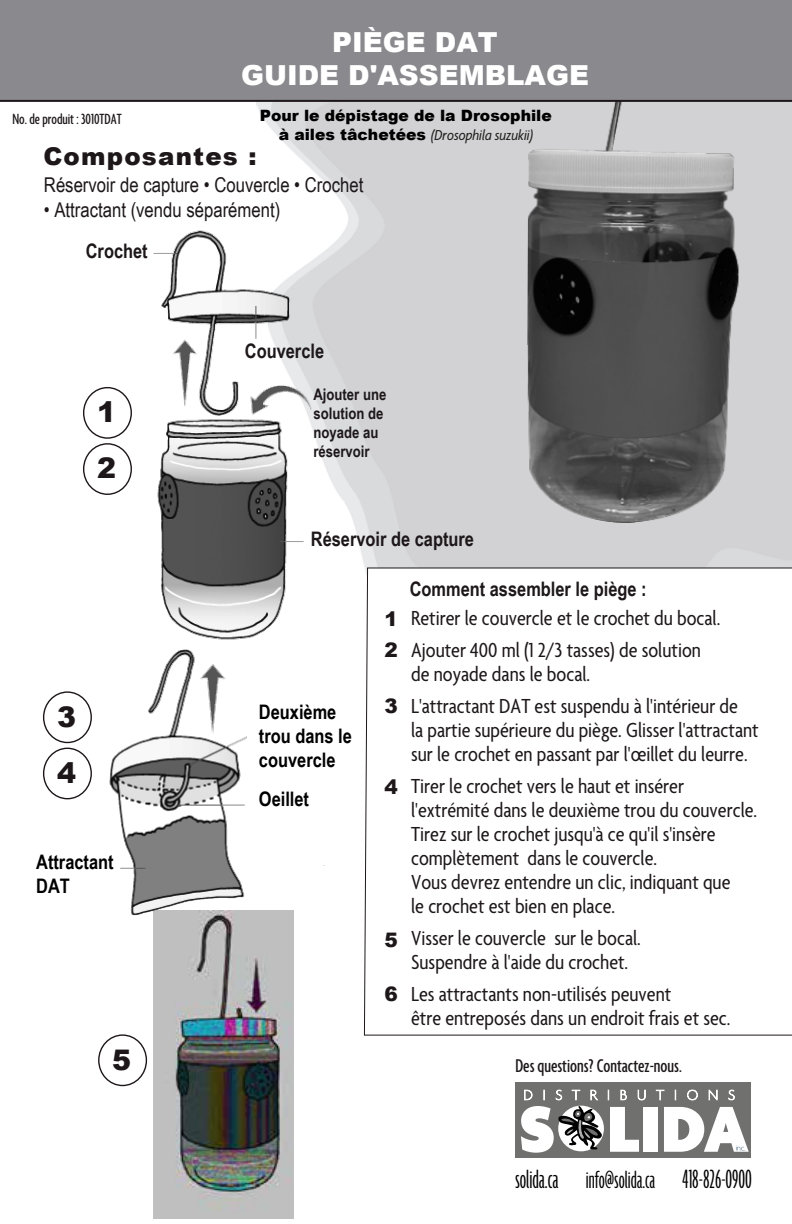
<style>
.page{position:relative;width:792px;height:1224px;background:#fff}
.page>*{position:absolute;margin:0;border:0;box-sizing:border-box;transform-origin:0 0}
.t1{font:300 ultra-condensed 28.6px "Agenda";color:#010101}
.t2{font:900 28.4px "Arial";color:#1d1719}
.t3{font:900 27.6px/33.2px "Arial";color:#fff;text-align:center}
.t4{font:900 24.4px "Arial";letter-spacing:.05em;color:#1d1719}
.t5{font:condensed 22px/24px "Agenda";color:#1d1719}
.t6{font:20.4px "Arial Narrow";color:#1d1719}
.t7{font:700 20px "Arial Narrow";color:#1d1719}
.t8{font:700 20px/24px "Arial Narrow";color:#000}
.t9{font:500 extra-condensed 20px "Agenda";color:#1d1719}
.t10{font:900 20px/31.4px "Arial";color:#1d1719}
.t11{font:700 16px/19.2px "Arial Narrow";color:#1d1719}
.t12{font:500 extra-condensed 16px "Agenda";color:#1d1719}
.t13{font:italic condensed 15.6px "Agenda";color:#1d1d1b}
.t14{font:900 15.6px "Arial";color:#000}
.s1{font-family:"Arial";font-weight:900;font-style:normal;font-stretch:normal;color:#000}
.s2{font-size:27px}
</style>
<div class="page">
<img style="left:83px;top:226px;width:330px;height:392px">
<img style="left:153px;top:928px;width:140px;height:290px">
<img style="left:527px;top:102px;width:213px;height:421px">
<div style="left:0;top:0;width:792px;height:102px;background:#89898e"></div>
<svg style="left:364px;top:567px;width:428px;height:469px"></svg>
<div style="left:515px;top:1082px;width:236px;height:76px;background:#70706f"></div>
<svg style="left:610px;top:1107px;width:29px;height:45px"></svg>
<div style="left:643px;top:1107px;width:15px;height:45px;background:#fff"></div>
<svg style="left:524px;top:1090px;width:8px;height:10px"></svg>
<svg style="left:556px;top:1090px;width:6px;height:10px"></svg>
<svg style="left:572px;top:1090px;width:8px;height:10px"></svg>
<svg style="left:591px;top:1090px;width:7px;height:10px"></svg>
<svg style="left:621px;top:1090px;width:6px;height:10px"></svg>
<svg style="left:638px;top:1090px;width:8px;height:10px"></svg>
<svg style="left:656px;top:1090px;width:8px;height:10px"></svg>
<svg style="left:687px;top:1090px;width:11px;height:10px"></svg>
<svg style="left:709px;top:1090px;width:8px;height:10px"></svg>
<svg style="left:728px;top:1090px;width:7px;height:10px"></svg>
<svg style="left:521px;top:1106px;width:81px;height:47px"></svg>
<svg style="left:664px;top:1107px;width:85px;height:45px"></svg>
<div style="left:98px;top:1034px;width:49px;height:52px;border:1px solid #1d1719;border-radius:50%"></div>
<img style="left:42px;top:618px;width:329px;height:310px">
<div style="left:43px;top:748px;width:49px;height:51px;border:1px solid #1d1719;border-radius:50%"></div>
<div style="left:43px;top:691px;width:49px;height:52px;border:1px solid #1d1719;border-radius:50%"></div>
<div style="left:83px;top:443px;width:49px;height:52px;border:1px solid #1d1719;border-radius:50%"></div>
<div style="left:84px;top:388px;width:47px;height:50px;background:#fff;border-radius:50%"></div>
<div style="left:83px;top:387px;width:49px;height:52px;border:1px solid #1d1719;border-radius:50%"></div>
<p class="t3" style="left:241px;top:25px;width:350px">PIÈGE DAT<br>GUIDE D'ASSEMBLAGE</p>
<p class="t12" style="left:12px;top:110px;width:111px">No. de produit : 3010TDAT</p>
<p class="t14" style="left:260px;top:104px;width:294px">Pour le dépistage de la Drosophile</p>
<p class="t13" style="left:279px;top:125px;width:256px"><span class="s1">à ailes tâchetées</span> (Drosophila suzukii)</p>
<p class="t6" style="left:44px;top:170px;width:321px">Réservoir de capture • Couvercle • Crochet</p>
<p class="t6" style="left:44px;top:194px;width:238px">• Attractant (vendu séparément)</p>
<p class="t4" style="left:43px;top:138px;width:215px">Composantes :</p>
<p class="t7" style="left:86px;top:236px;width:63px">Crochet</p>
<p class="t2" style="left:97px;top:391px;width:20px">1</p>
<p class="t2" style="left:97px;top:448px;width:20px">2</p>
<p class="t7" style="left:245px;top:336px;width:81px">Couvercle</p>
<p class="t11" style="left:313px;top:384px;width:74px">Ajouter une solution de noyade au réservoir</p>
<p class="t7" style="left:311px;top:524px;width:165px">Réservoir de capture</p>
<p class="t7" style="left:410px;top:573px;width:238px">Comment assembler le piège :</p>
<p class="t2" style="left:57px;top:696px;width:20px">3</p>
<p class="t8" style="left:259px;top:699px;width:94px">Deuxième trou dans le couvercle</p>
<p class="t8" style="left:259px;top:786px;width:52px">Oeillet</p>
<p class="t2" style="left:57px;top:752px;width:20px">4</p>
<p class="t8" style="left:36px;top:849px;width:79px">Attractant<br>DAT</p>
<p class="t2" style="left:112px;top:1039px;width:20px">5</p>
<p class="t10" style="left:385px;top:602px;width:15px">1<br>2</p>
<p class="t10" style="left:385px;top:690px;width:15px">3</p>
<p class="t10" style="left:385px;top:770px;width:15px">4</p>
<p class="t10" style="left:385px;top:923px;width:15px">5</p>
<p class="t10" style="left:385px;top:978px;width:15px">6</p>
<p class="t5" style="left:411px;top:604px;width:311px;line-height:32px">Retirer le couvercle et le crochet du bocal.<br>Ajouter 400 ml (1 2/3 tasses) de solution</p>
<p class="t5" style="left:411px;top:660px;width:328px;line-height:32px">de noyade dans le bocal.<br>L'attractant DAT est suspendu à l'intérieur de</p>
<p class="t5" style="left:411px;top:720px;width:349px">la partie supérieure du piège. Glisser l'attractant sur le crochet en passant par l'œillet du leurre.</p>
<p class="t5" style="left:411px;top:776px;width:348px">Tirer le crochet vers le haut et insérer l'extrémité dans le deuxième trou du couvercle.<br>Tirez sur le crochet jusqu'à ce qu'il s'insère complètement dans le couvercle.<br>Vous devrez entendre un clic, indiquant que<br>le crochet est bien en place.</p>
<p class="t5" style="left:411px;top:928px;width:231px">Visser le couvercle sur le bocal.<br>Suspendre à l'aide du crochet.</p>
<p class="t5" style="left:411px;top:984px;width:321px">Les attractants non-utilisés peuvent<br>être entreposés dans un endroit frais et sec.</p>
<p class="t9" style="left:515px;top:1055px;width:168px">Des questions? Contactez-nous.</p>
<h1 class="t1" style="left:515px;top:1163px;width:238px">solida.ca <span class="s2">info@solida.ca</span> 418-826-0900</h1>
</div>
